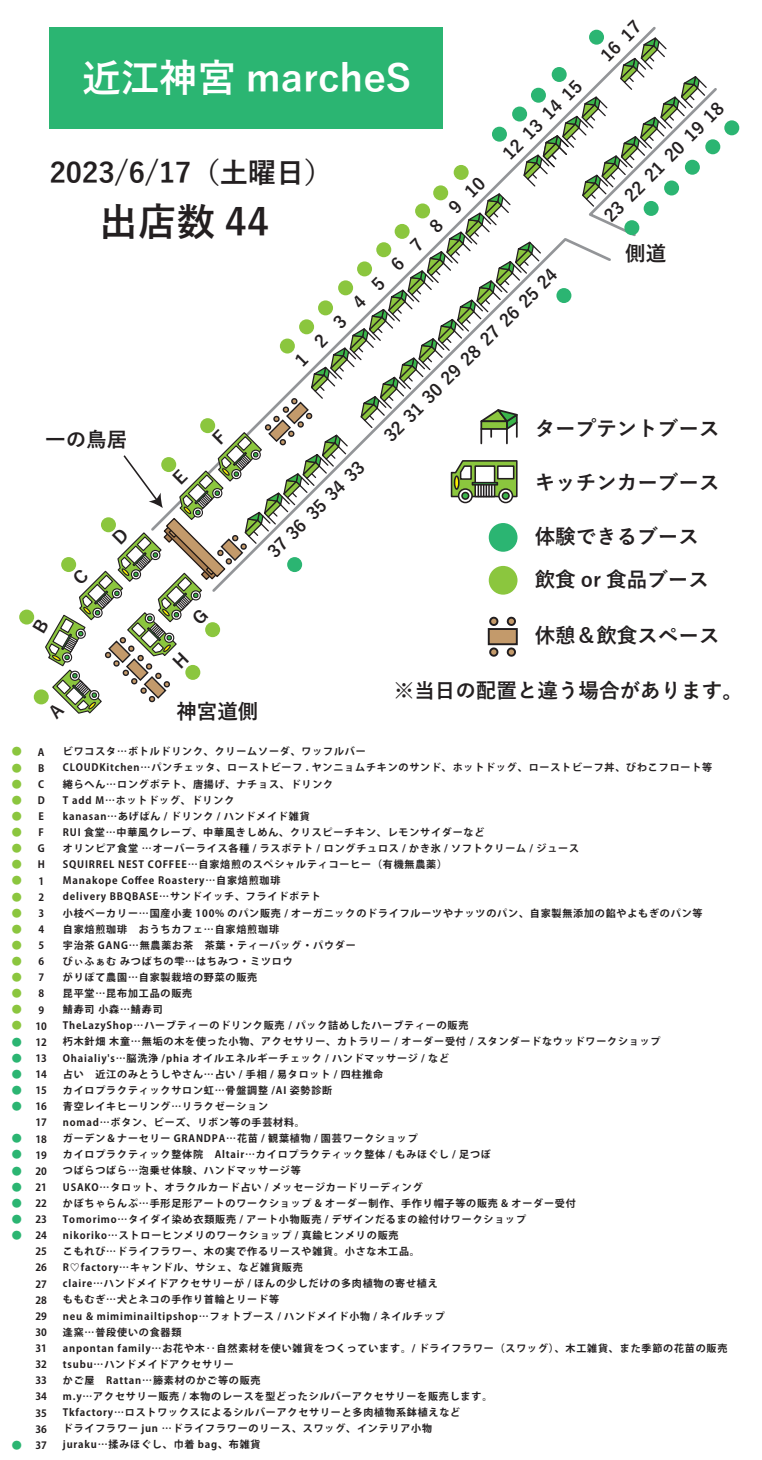
<style>
.page{position:relative;width:762px;height:1460px;background:#fff}
.page>*{position:absolute;margin:0;border:0;box-sizing:border-box;transform-origin:0 0}
.t1{font:700 38.75px "Yu Gothic";color:#231f20}
.t2{font:700 38.5px "Yu Gothic";color:#fff}
.t3{font:700 28.25px "Yu Gothic";color:#231f20}
.t4{font:700 20.5px/42.9px "Yu Gothic";color:#231f20}
.t5{font:700 17.5px "Yu Gothic";color:#231f20}
.t6{font:700 10px/16.1px "Koz Go Pro";letter-spacing:.08em;color:#231f20}
.t7{font:700 10px/16.1px "Koz Go Pro";color:#231f20;text-align:center}
.t8{font:700 10px/16.1px "Koz Go Pro";color:#8bc63e;text-align:justify}
.t9{font:700 10px/16.1px "Koz Go Pro";color:#2bb572;text-align:justify}
</style>
<div class="page">
<svg style="left:149px;top:26px;width:507px;height:9px"></svg>
<div style="left:19px;top:610px;width:15px;height:15px;background:#8bc63e;border-radius:50%"></div>
<div style="left:588px;top:30px;width:15px;height:15px;background:#2bb572;border-radius:50%"></div>
<div style="left:724px;top:120px;width:15px;height:15px;background:#2bb572;border-radius:50%"></div>
<svg style="left:33px;top:35px;width:686px;height:679px"></svg>
<h3 class="t5" style="left:596px;top:51px;width:50px;rotate:-45deg">16 17</h3>
<h2 class="t2" style="left:82px;top:56px;width:330px">近江神宮 marcheS</h2>
<h3 class="t5" style="left:499px;top:149px;width:105px;rotate:-45deg">12 13 14 15</h3>
<h3 class="t5" style="left:680px;top:132px;width:49px;rotate:-45deg">19 18</h3>
<h3 class="t5" style="left:620px;top:191px;width:78px;rotate:-45deg">22 21 20</h3>
<h3 class="t3" style="left:50px;top:157px;width:284px">2023/6/17（土曜日）</h3>
<h3 class="t5" style="left:368px;top:280px;width:120px;rotate:-45deg">56789</h3>
<h1 class="t1" style="left:99px;top:200px;width:172px">出店数 44</h1>
<h3 class="t4" style="left:625px;top:232px;width:43px">側道</h3>
<h3 class="t5" style="left:380px;top:432px;width:238px;rotate:-45deg">32 31 30 29 28 27 26 25 24</h3>
<h3 class="t5" style="left:291px;top:357px;width:93px;rotate:-45deg">1234</h3>
<h3 class="t4" style="left:534px;top:407px;width:186px">タープテントブース</h3>
<h3 class="t4" style="left:534px;top:461px;width:186px">キッチンカーブース</h3>
<h3 class="t4" style="left:45px;top:419px;width:84px">一の鳥居</h3>
<h3 class="t5" style="left:302px;top:509px;width:75px;rotate:-45deg">35 34 33</h3>
<h3 class="t5" style="left:264px;top:548px;width:48px;rotate:-45deg">37 36</h3>
<h3 class="t4" style="left:534px;top:515px;width:176px">体験できるブース飲食 or 食品ブース</h3>
<p class="t8" style="left:12px;top:744px;width:12px">● ● ● ● ● ● ● ● ● ● ● ● ● ● ● ● ● ●</p>
<p class="t9" style="left:12px;top:1035px;width:12px">● ● ● ● ●</p>
<p class="t9" style="left:12px;top:1131px;width:12px">● ● ● ● ● ● ●</p>
<p class="t9" style="left:12px;top:1438px;width:12px">●</p>
<p class="t7" style="left:35px;top:745px;width:13px">A<br>B<br>C<br>D<br>E<br>F<br>G<br>H<br>1<br>2<br>3<br>4<br>5<br>6<br>7<br>8<br>9<br>10<br>12<br>13<br>14<br>15<br>16<br>17<br>18<br>19<br>20<br>21<br>22<br>23<br>24<br>25<br>26<br>27<br>28<br>29<br>30<br>31<br>32<br>33<br>34<br>35<br>36<br>37</p>
<h3 class="t4" style="left:176px;top:690px;width:84px">神宮道側</h3>
<h3 class="t4" style="left:534px;top:615px;width:186px">休憩＆飲食スペース</h3>
<h3 class="t4" style="left:393px;top:670px;width:350px">※当日の配置と違う場合があります。</h3>
<p class="t6" style="left:63px;top:744px;width:665px">ビワコスタ…ボトルドリンク、クリームソーダ、ワッフルバー<br>CLOUDKitchen…パンチェッタ、ローストビーフ . ヤンニョムチキンのサンド、ホットドッグ、ローストビーフ丼、びわこフロート等<br>綣らへん…ロングポテト、唐揚げ、ナチョス、ドリンク<br>T add M…ホットドッグ、ドリンク<br>kanasan…あげぱん / ドリンク / ハンドメイド雑貨<br>RUI 食堂…中華風クレープ、中華風きしめん、クリスピーチキン、レモンサイダーなど<br>オリンピア食堂 …オーバーライス各種 / ラスポテト / ロングチュロス / かき氷 / ソフトクリーム / ジュース<br>SQUIRREL NEST COFFEE…自家焙煎のスペシャルティコーヒー（有機無農薬）<br>Manakope Coffee Roastery…自家焙煎珈琲<br>delivery BBQBASE…サンドイッチ、フライドポテト<br>小枝ベーカリー…国産小麦 100% のパン販売 / オーガニックのドライフルーツやナッツのパン、自家製無添加の餡やよもぎのパン等<br>自家焙煎珈琲　おうちカフェ…自家焙煎珈琲<br>宇治茶 GANG…無農薬お茶　茶葉・ティーバッグ・パウダー<br>びぃふぁむ みつばちの雫…はちみつ・ミツロウ<br>がりぽて農園…自家製栽培の野菜の販売<br>昆平堂…昆布加工品の販売<br>鯖寿司 小森…鯖寿司<br>TheLazyShop…ハーブティーのドリンク販売 / パック詰めしたハーブティーの販売<br>朽木針畑 木童…無垢の木を使った小物、アクセサリー、カトラリー / オーダー受付 / スタンダードなウッドワークショップ<br>Ohaialiy's…脳洗浄 /phia オイルエネルギーチェック / ハンドマッサージ / など<br>占い　近江のみとうしやさん…占い / 手相 / 易タロット / 四柱推命<br>カイロプラクティックサロン虹…骨盤調整 /AI 姿勢診断<br>青空レイキヒーリング…リラクゼーション<br>nomad…ボタン、ビーズ、リボン等の手芸材料。<br>ガーデン＆ナーセリー GRANDPA…花苗 / 観葉植物 / 園芸ワークショップ<br>カイロプラクティック整体院　Altair…カイロプラクティック整体 / もみほぐし / 足つぼ<br>つばらつばら…泡乗せ体験、ハンドマッサージ等<br>USAKO…タロット、オラクルカード占い / メッセージカードリーディング<br>かぼちゃらんぷ…手形足形アートのワークショップ &amp; オーダー制作、手作り帽子等の販売 &amp; オーダー受付<br>Tomorimo…タイダイ染め衣類販売 / アート小物販売 / デザインだるまの絵付けワークショップ<br>nikoriko…ストローヒンメリのワークショップ / 真鍮ヒンメリの販売<br>こもれび…ドライフラワー、木の実で作るリースや雑貨。小さな木工品。<br>R♡factory…キャンドル、サシェ、など雑貨販売<br>claire…ハンドメイドアクセサリーが / ほんの少しだけの多肉植物の寄せ植え<br>ももむぎ…犬とネコの手作り首輪とリード等<br>neu &amp; mimiminailtipshop…フォトブース / ハンドメイド小物 / ネイルチップ<br>逢窯…普段使いの食器類<br>anpontan family…お花や木‥自然素材を使い雑貨をつくっています。/ ドライフラワー（スワッグ）、木工雑貨、また季節の花苗の販売tsubu…ハンドメイドアクセサリー<br>かご屋　Rattan…籐素材のかご等の販売<br>m.y…アクセサリー販売 / 本物のレースを型どったシルバーアクセサリーを販売します。<br>Tkfactory…ロストワックスによるシルバーアクセサリーと多肉植物系鉢植えなど<br>ドライフラワー jun …ドライフラワーのリース、スワッグ、インテリア小物<br>juraku…揉みほぐし、巾着 bag、布雑貨</p>
</div>
